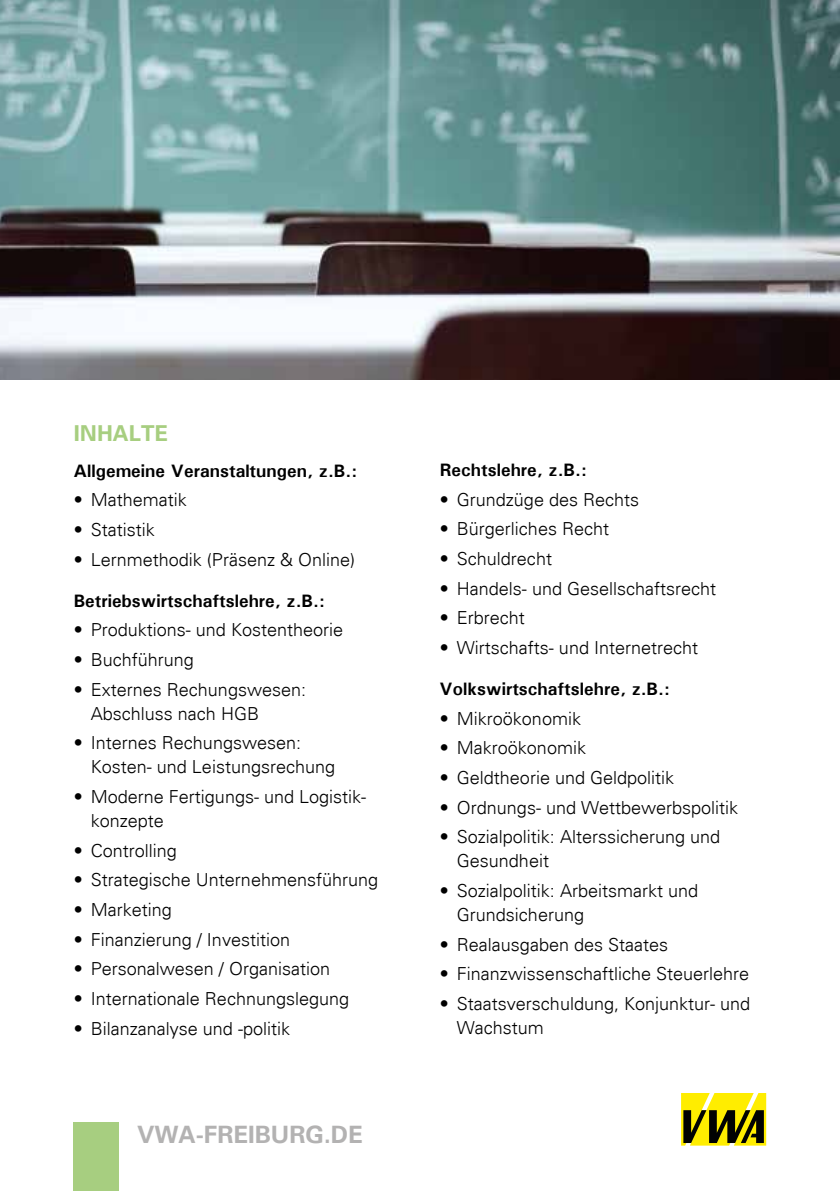
<style>
.page{position:relative;width:840px;height:1191px;background:#fff}
.page>*{position:absolute;margin:0;border:0;box-sizing:border-box;transform-origin:0 0}
.t1{font:700 24px "Univers";color:#b3b2b2}
.t2{font:700 22px "Univers";color:#a7ce80}
.t3{font:300 18px/24px "Univers";color:#000}
.t4{font:700 18px "Univers";color:#000}
</style>
<div class="page">
<div style="left:74px;top:1123px;width:45px;height:68px;background:#a7ce80"></div>
<img style="left:0;top:0;width:839px;height:380px">
<svg style="left:681px;top:1093px;width:84px;height:52px;background:#a59a0b"></svg>
<p class="t2" style="left:74px;top:420px;width:96px">INHALTE</p>
<p class="t4" style="left:74px;top:459px;width:284px">Allgemeine Veranstaltungen, z.B.:</p>
<p class="t3" style="left:74px;top:488px;width:115px">• Mathematik</p>
<p class="t3" style="left:74px;top:517px;width:82px">• Statistik</p>
<p class="t3" style="left:74px;top:547px;width:283px">• Lernmethodik (Präsenz &amp; Online)</p>
<p class="t4" style="left:74px;top:589px;width:252px">Betriebswirtschaftslehre, z.B.:</p>
<p class="t3" style="left:74px;top:618px;width:271px">• Produktions- und Kostentheorie</p>
<p class="t3" style="left:74px;top:647px;width:122px">• Buchführung</p>
<p class="t3" style="left:91px;top:677px;width:217px;text-indent:-17px">• Externes Rechungswesen:<br>Abschluss nach HGB</p>
<p class="t3" style="left:91px;top:731px;width:246px;text-indent:-17px">• Internes Rechungswesen:<br>Kosten- und Leistungsrechung</p>
<p class="t3" style="left:91px;top:784px;width:277px;text-indent:-17px">• Moderne Fertigungs- und Logistik&shy;konzepte</p>
<p class="t3" style="left:74px;top:838px;width:105px">• Controlling</p>
<p class="t3" style="left:74px;top:868px;width:306px">• Strategische Unternehmensführung</p>
<p class="t3" style="left:74px;top:897px;width:100px">• Marketing</p>
<p class="t3" style="left:74px;top:927px;width:218px">• Finanzierung / Investition</p>
<p class="t3" style="left:74px;top:957px;width:258px">• Personalwesen / Organisation</p>
<p class="t3" style="left:74px;top:986px;width:277px">• Internationale Rechnungslegung</p>
<p class="t3" style="left:74px;top:1016px;width:218px">• Bilanzanalyse und -politik</p>
<h1 class="t1" style="left:137px;top:1120px;width:227px">VWA-FREIBURG.DE</h1>
<p class="t4" style="left:439px;top:458px;width:148px">Rechtslehre, z.B.:</p>
<p class="t3" style="left:439px;top:487px;width:201px">• Grundzüge des Rechts</p>
<p class="t3" style="left:439px;top:517px;width:171px">• Bürgerliches Recht</p>
<p class="t3" style="left:439px;top:546px;width:114px">• Schuldrecht</p>
<p class="t3" style="left:439px;top:576px;width:278px">• Handels- und Gesellschaftsrecht</p>
<p class="t3" style="left:439px;top:606px;width:87px">• Erbrecht</p>
<p class="t3" style="left:439px;top:635px;width:260px">• Wirtschafts- und Internetrecht</p>
<p class="t4" style="left:439px;top:677px;width:231px">Volkswirtschaftslehre, z.B.:</p>
<p class="t3" style="left:439px;top:706px;width:143px">• Mikroökonomik</p>
<p class="t3" style="left:439px;top:736px;width:148px">• Makroökonomik</p>
<p class="t3" style="left:439px;top:765px;width:236px">• Geldtheorie und Geldpolitik</p>
<p class="t3" style="left:439px;top:795px;width:300px">• Ordnungs- und Wettbewerbspolitik</p>
<p class="t3" style="left:456px;top:825px;width:265px;text-indent:-17px">• Sozialpolitik: Alterssicherung und<br>Gesundheit</p>
<p class="t3" style="left:456px;top:878px;width:243px;text-indent:-17px">• Sozialpolitik: Arbeitsmarkt und<br>Grundsicherung</p>
<p class="t3" style="left:439px;top:932px;width:230px">• Realausgaben des Staates</p>
<p class="t3" style="left:439px;top:962px;width:311px">• Finanzwissenschaftliche Steuerlehre</p>
<p class="t3" style="left:456px;top:991px;width:295px;text-indent:-17px">• Staatsverschuldung, Konjunktur- und<br>Wachstum</p>
</div>
